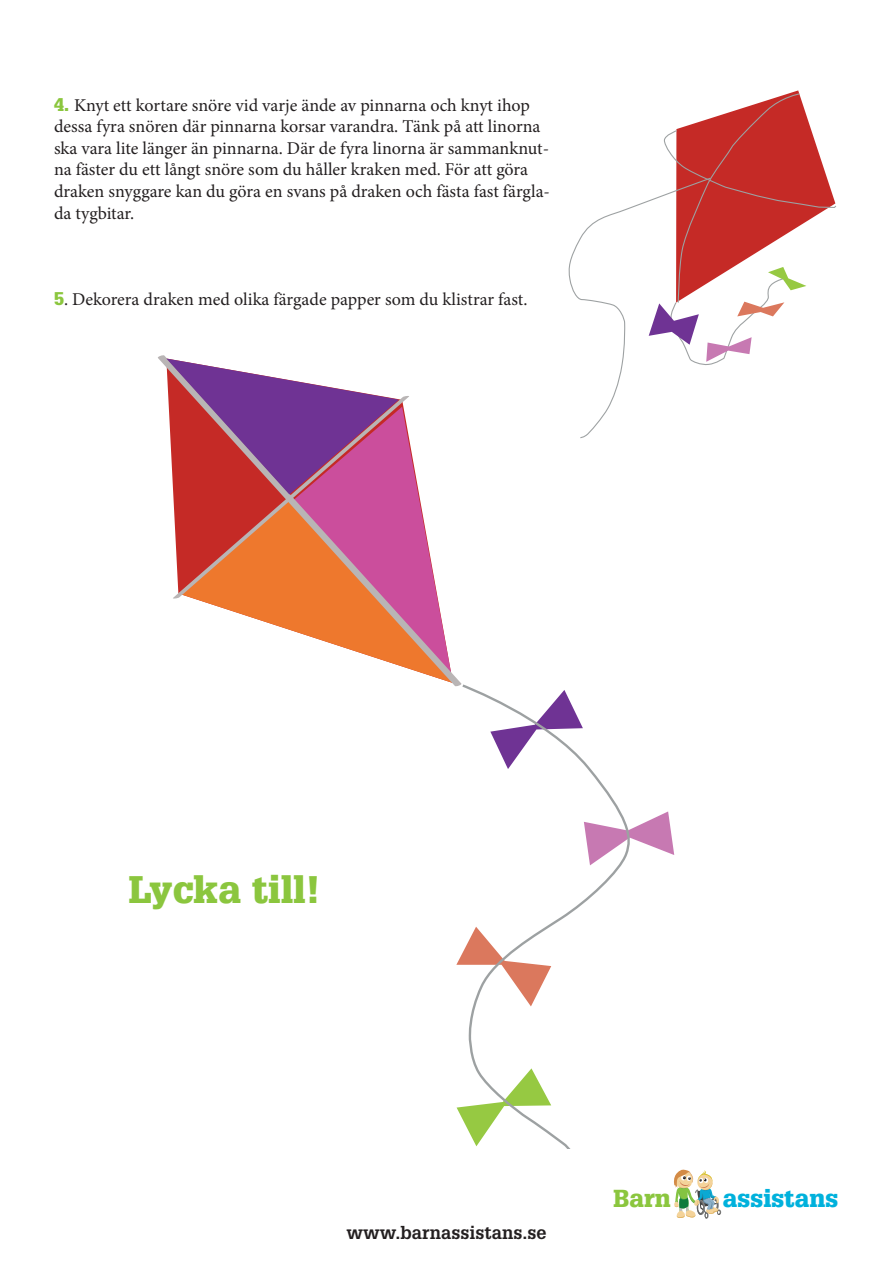
<style>
.page{position:relative;width:893px;height:1263px;background:#fff}
.page>*{position:absolute;margin:0;border:0;box-sizing:border-box;transform-origin:0 0}
.t1{font:900 37.5px "Glypha LT Std";color:#8bc63e}
.t2{font:900 24px "Glypha LT Std";color:#00b1dc}
.t3{font:900 24px "Glypha LT Std";color:#8bc63e}
.t4{font:18px/21.6px "Minion Pro";color:#231f20}
.t5{font:700 18px "Glypha LT Std";color:#231f20}
.s1{font-family:"Glypha LT Std";font-weight:900;color:#8bc63e}
</style>
<div class="page">
<svg style="left:166px;top:358px;width:287px;height:325px"></svg>
<svg style="left:633px;top:811px;width:41px;height:44px"></svg>
<svg style="left:460px;top:683px;width:173px;height:465px"></svg>
<svg style="left:568px;top:90px;width:268px;height:349px"></svg>
<svg style="left:674px;top:1170px;width:47px;height:49px"></svg>
<p class="t4" style="left:54px;top:94px;width:497px"><span class="s1">4.</span> Knyt ett kortare snöre vid varje ände av pinnarna och knyt ihop dessa fyra snören där pinnarna korsar varandra. Tänk på att linorna ska vara lite länger än pinnarna. Där de fyra linorna är sammanknut&shy;na fäster du ett långt snöre som du håller kraken med. För att göra draken snyggare kan du göra en svans på draken och fästa fast färgla&shy;da tygbitar.</p>
<p class="t4" style="left:54px;top:289px;width:475px"><span class="s1">5</span>. Dekorera draken med olika färgade papper som du klistrar fast.</p>
<p class="t1" style="left:129px;top:867px;width:193px">Lycka till!</p>
<p class="t5" style="left:346px;top:1221px;width:201px">www.barnassistans.se</p>
<p class="t3" style="left:613px;top:1184px;width:59px">Barn</p>
<p class="t2" style="left:723px;top:1184px;width:117px">assistans</p>
</div>
